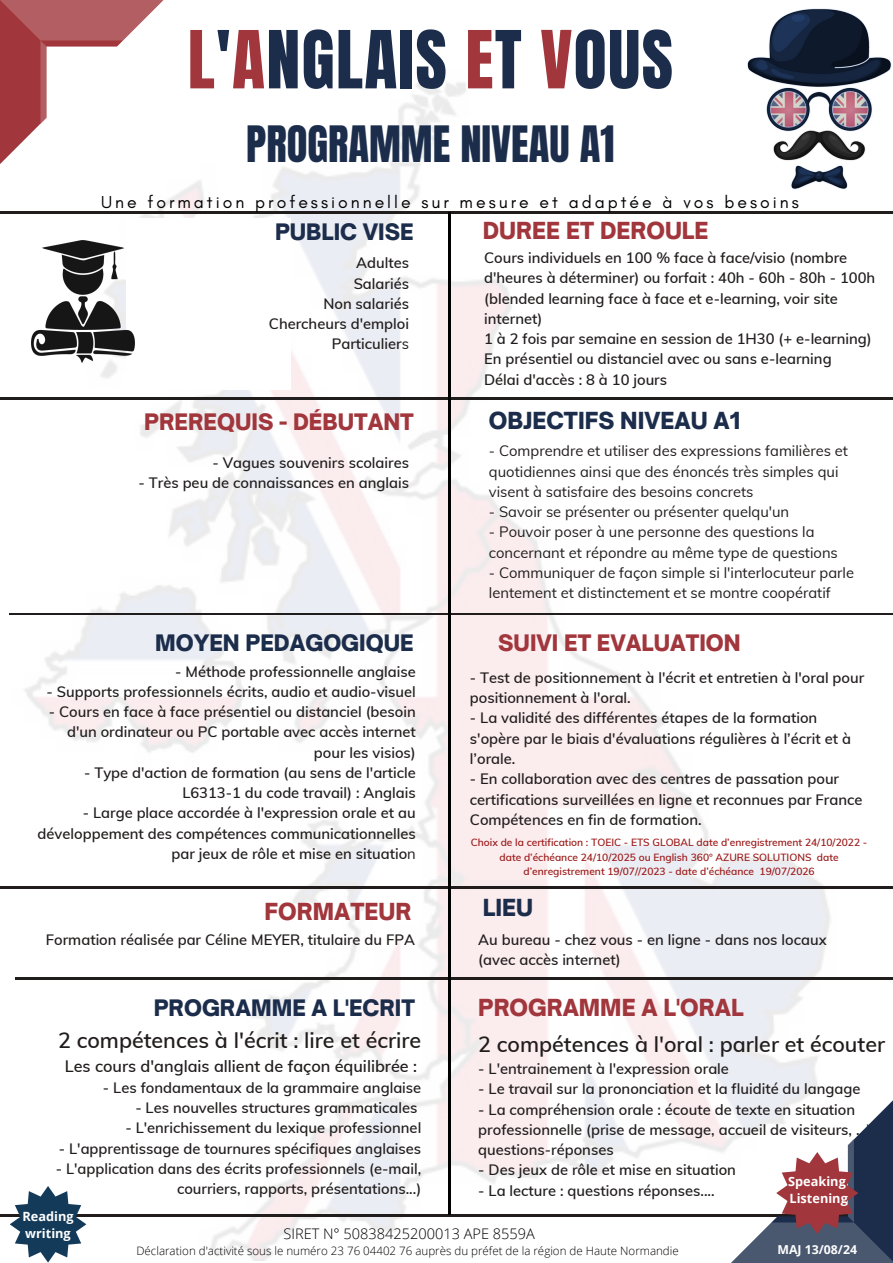
<style>
.page{position:relative;width:893px;height:1263px;background:#fff}
.page>*{position:absolute;margin:0;border:0;box-sizing:border-box;transform-origin:0 0}
.t1{font:68.03px "Anton";letter-spacing:.02em;color:#1c2d4c}
.t2{font:42.6px "Anton";color:#1c2d4c}
.t3{font:900 22.5px "Open Sauce One";color:#a1363c}
.t4{font:900 22.5px "Open Sauce One";color:#1c2d4c}
.t5{font:900 21.75px "Open Sauce One";color:#1c2d4c}
.t6{font:900 21.75px "Open Sauce One";color:#a1363c}
.t7{font:600 21.45px "Muli";color:#211d1d}
.t8{font:17.62px "Glacial Indifference";letter-spacing:.17em;color:#000}
.t9{font:600 16.2px "Muli";color:#211d1d}
.t10{font:600 14.7px/20.2px "Muli";color:#211d1d}
.t11{font:14.7px/20.2px "Muli";color:#211d1d}
.t12{font:300 14.55px "Open Sans";color:#000}
.t13{font:700 12.75px "Open Sans";color:#fff}
.t14{font:700 12.3px "Open Sans";color:#fff}
.t15{font:300 11.55px "Open Sans";color:#000}
.t16{font:600 10.2px/14.1px "Muli";color:#9b1818;text-align:center}
.s1{color:#a1363c}
.s2{font-weight:400}
</style>
<div class="page">
<img style="left:10px;top:78px;width:856px;height:1182px">
<hr style="left:0;top:212px;width:893px;height:1px;background:#211d1d">
<hr style="left:0;top:1215px;width:893px;height:1px;background:#211d1d">
<hr style="left:0;top:397px;width:893px;height:2px;background:#211d1d">
<hr style="left:10px;top:613px;width:883px;height:2px;background:#211d1d">
<hr style="left:0;top:887px;width:893px;height:1px;background:#211d1d">
<hr style="left:16px;top:977px;width:877px;height:2px;background:#211d1d">
<hr style="left:449px;top:213px;width:2px;height:1001px;background:#000">
<div style="left:126px;top:218px;width:165px;height:171px;background:#fff"></div>
<img style="left:744px;top:8px;width:148px;height:185px">
<img style="left:31px;top:240px;width:104px;height:122px">
<svg style="left:0;top:0;width:163px;height:164px"></svg>
<svg style="left:10px;top:1186px;width:76px;height:76px"></svg>
<svg style="left:731px;top:1099px;width:162px;height:164px"></svg>
<h3 class="t1" style="left:188px;top:11px;width:487px"><span class="s1">L</span>'<span class="s1">A</span>NGLAIS <span class="s1">E</span>T <span class="s1">V</span>OUS</h3>
<h3 class="t2" style="left:246px;top:113px;width:370px">PROGRAMME NIVEAU A1</h3>
<h5 class="t8" style="left:101px;top:192px;width:699px">Une formation professionnelle sur mesure et adaptée à vos besoins</h5>
<h2 class="t5" style="left:275px;top:218px;width:140px">PUBLIC VISE</h2>
<h3 class="t10" style="left:269px;top:253px;width:142px;text-align:right">Adultes<br>Salariés<br>Non salariés<br>Chercheurs d'emploi<br>Particulier<span class="s2">s</span></h3>
<h3 class="t3" style="left:483px;top:217px;width:227px">DUREE ET DEROULE</h3>
<h3 class="t10" style="left:484px;top:248px;width:393px">Cours individuels en 100 % face à face/visio (nombre d'heures à déterminer) ou forfait : 40h - 60h - 80h - 100h (blended learning face à face et e-learning, voir site internet)<br>1 à 2 fois par semaine en session de 1H30 (+ e-learning)<br>En présentiel ou distanciel avec ou sans e-learning<br>Délai d'accès : 8 à 10 jours</h3>
<h4 class="t6" style="left:144px;top:408px;width:271px">PREREQUIS - DÉBUTANT</h4>
<p class="t4" style="left:489px;top:407px;width:253px">OBJECTIFS NIVEAU A1</p>
<h6 class="t10" style="left:212px;top:452px;width:198px">- Vagues souvenirs scolaires</h6>
<h6 class="t10" style="left:139px;top:472px;width:272px">- Très peu de connaissances en anglais</h6>
<h5 class="t11" style="left:489px;top:441px;width:361px">- Comprendre et utiliser des expressions familières et quotidiennes ainsi que des énoncés très simples qui visent à satisfaire des besoins concrets</h5>
<h5 class="t11" style="left:489px;top:501px;width:302px">- Savoir se présenter ou présenter quelqu'un</h5>
<h5 class="t11" style="left:489px;top:522px;width:350px">- Pouvoir poser à une personne des questions la concernant et répondre au même type de questions</h5>
<h5 class="t11" style="left:489px;top:562px;width:367px">- Communiquer de façon simple si l'interlocuteur parle lentement et distinctement et se montre coopératif</h5>
<h3 class="t5" style="left:155px;top:629px;width:260px">MOYEN PEDAGOGIQUE</h3>
<p class="t6" style="left:498px;top:629px;width:244px">SUIVI ET EVALUATION</p>
<h3 class="t10" style="left:175px;top:661px;width:242px">- Méthode professionnelle anglaise</h3>
<h3 class="t10" style="left:46px;top:681px;width:371px">- Supports professionnels écrits, audio et audio-visuel</h3>
<h3 class="t10" style="left:49px;top:701px;width:368px;text-align:right">- Cours en face à face présentiel ou distanciel (besoin d'un ordinateur ou PC portable avec accès internet pour les visios)</h3>
<h3 class="t10" style="left:84px;top:762px;width:333px;text-align:right">- Type d'action de formation (au sens de l'article<br>L6313-1 du code travail) : Anglais</h3>
<h3 class="t10" style="left:38px;top:803px;width:380px;text-align:right">- Large place accordée à l'expression orale et au développement des compétences communicationnelles par jeux de rôle et mise en situatio<span class="s2">n</span></h3>
<p class="t10" style="left:470px;top:667px;width:396px">- Test de positionnement à l'écrit et entretien à l'oral pour positionnement à l'oral.</p>
<p class="t10" style="left:470px;top:707px;width:382px">- La validité des différentes étapes de la formation s'opère par le biais d'évaluations régulières à l’écrit et à l’orale.</p>
<p class="t10" style="left:470px;top:768px;width:394px">- En collaboration avec des centres de passation pour certifications surveillées en ligne et reconnues par France<br>Compétences en fin de formation.</p>
<p class="t16" style="left:471px;top:835px;width:398px">Choix de la certification : TOEIC - ETS GLOBAL date d’enregistrement 24/10/2022 - date d’échéance 24/10/2025 ou English 360° AZURE SOLUTIONS date d’enregistrement 19/07//2023 - date d’échéance 19/07/2026</p>
<h3 class="t3" style="left:265px;top:898px;width:148px">FORMATEUR</h3>
<h3 class="t4" style="left:483px;top:893px;width:52px">LIEU</h3>
<p class="t10" style="left:46px;top:929px;width:371px">Formation réalisée par Céline MEYER, titulaire du FPA</p>
<h3 class="t10" style="left:478px;top:929px;width:350px">Au bureau - chez vous - en ligne - dans nos locaux (avec accès internet)</h3>
<h6 class="t5" style="left:154px;top:994px;width:263px">PROGRAMME A L'ECRIT</h6>
<h5 class="t3" style="left:478px;top:993px;width:267px">PROGRAMME A L'ORAL</h5>
<h5 class="t7" style="left:58px;top:1026px;width:365px">2 compétences à l'écrit : lire et écrire</h5>
<h5 class="t9" style="left:65px;top:1056px;width:354px">Les cours d'anglais allient de façon équilibrée :</h5>
<h5 class="t10" style="left:103px;top:1077px;width:320px">- Les fondamentaux de la grammaire anglaise</h5>
<h5 class="t10" style="left:135px;top:1097px;width:283px">- Les nouvelles structures grammaticales</h5>
<h5 class="t10" style="left:125px;top:1117px;width:297px">- L'enrichissement du lexique professionnel</h5>
<h5 class="t10" style="left:59px;top:1138px;width:364px">- L'apprentissage de tournures spécifiques anglaises</h5>
<h5 class="t10" style="left:56px;top:1158px;width:367px;text-align:right">- L'application dans des écrits professionnels (e-mail, courriers, rapports, présentations...)</h5>
<h1 class="t7" style="left:478px;top:1030px;width:408px">2 compétences à l'oral : parler et écouter</h1>
<h1 class="t10" style="left:478px;top:1058px;width:252px">- L'entrainement à l'expression orale</h1>
<h1 class="t10" style="left:478px;top:1078px;width:384px">- Le travail sur la prononciation et la fluidité du langage</h1>
<h1 class="t10" style="left:478px;top:1099px;width:395px">- La compréhension orale : écoute de texte en situation professionnelle (prise de message, accueil de visiteurs, ...) questions-réponses</h1>
<h1 class="t10" style="left:478px;top:1159px;width:259px">- Des jeux de rôle et mise en situation</h1>
<h1 class="t10" style="left:478px;top:1180px;width:238px">- La lecture : questions réponses....</h1>
<h5 class="t13" style="left:788px;top:1172px;width:59px">Speaking</h5>
<p class="t13" style="left:789px;top:1190px;width:60px">Listening</p>
<h5 class="t13" style="left:22px;top:1207px;width:53px">Reading</h5>
<p class="t13" style="left:25px;top:1225px;width:47px">writing</p>
<p class="t12" style="left:283px;top:1223px;width:253px">SIRET N° 50838425200013 APE 8559A</p>
<h5 class="t15" style="left:136px;top:1242px;width:544px">Déclaration d'activité sous le numéro 23 76 04402 76 auprès du préfet de la région de Haute Normandie</h5>
<h6 class="t14" style="left:777px;top:1241px;width:81px">MAJ 13/08/24</h6>
</div>
